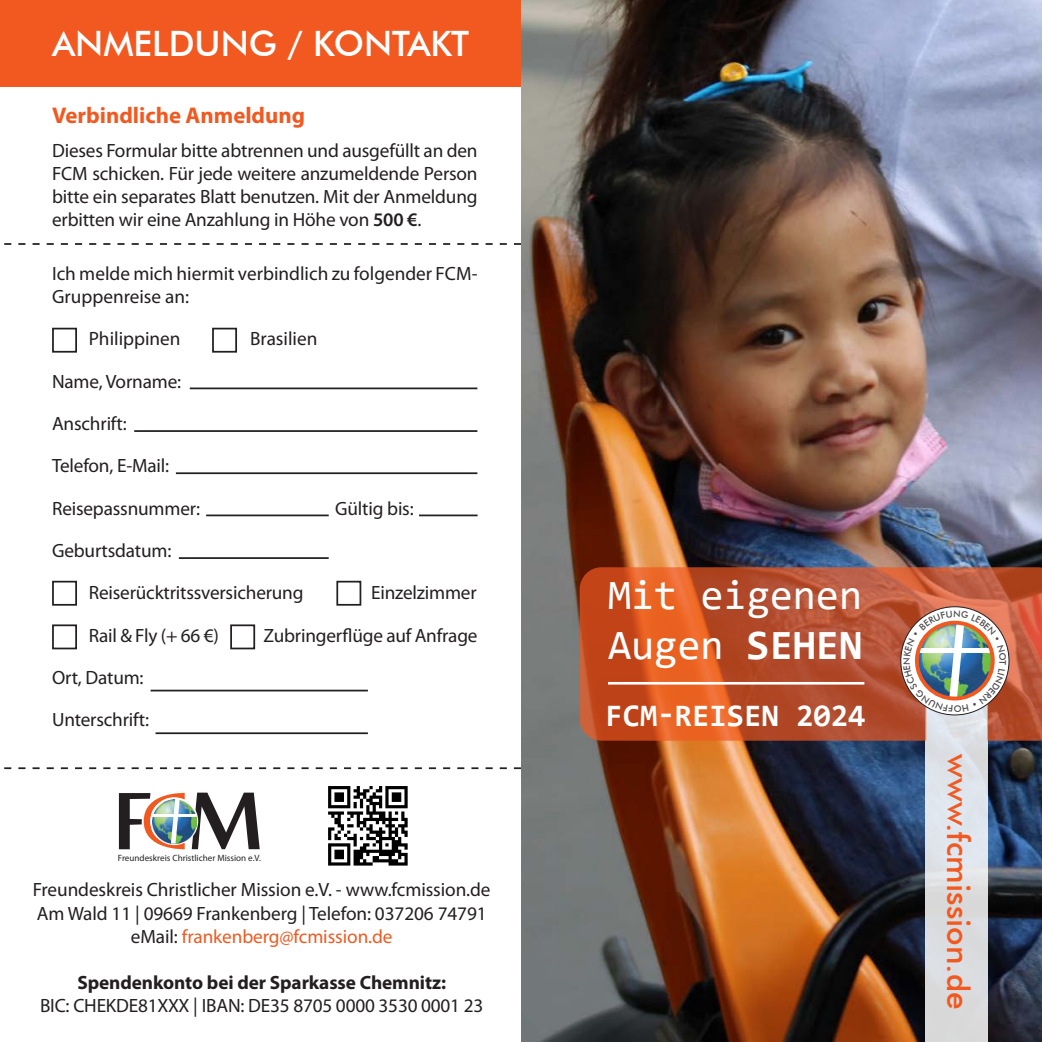
<style>
.page{position:relative;width:1042px;height:1042px;background:#fff}
.page>*{position:absolute;margin:0;border:0;box-sizing:border-box;transform-origin:0 0}
.t1{font:42px "Consolas";color:#fff}
.t2{font:500 35px "Futura BT";color:#fff}
.t3{font:500 31.5px "Futura BT";color:#f15921}
.t4{font:700 31.5px "Consolas";color:#fff}
.t5{font:700 22.75px "Myriad Pro";color:#f15921}
.t6{font:19.25px/23.1px "Myriad Pro";letter-spacing:-.01em;color:#231f20;text-align:justify}
.t7{font:700 19.25px "Myriad Pro";letter-spacing:-.005em;color:#231f20}
.t8{font:19.25px "Myriad Pro";letter-spacing:-.005em;color:#f15921}
.t9{font:9.1px "Myriad Pro";color:#231f20}
.s1{font-weight:600}
.s2{color:#231f20}
.s3{font-weight:700}
</style>
<div class="page">
<img style="left:521px;top:0;width:521px;height:1042px">
<svg style="left:4px;top:243px;width:517px;height:2px"></svg>
<svg style="left:192px;top:792px;width:68px;height:57px"></svg>
<img style="left:185px;top:799px;width:11px;height:44px">
<hr style="left:152px;top:814px;width:44px;height:2px;background:#fff">
<img style="left:119px;top:792px;width:66px;height:58px">
<svg style="left:328px;top:786px;width:80px;height:79px"></svg>
<hr style="left:190px;top:387px;width:287px;height:2px;background:#231f20">
<div style="left:52px;top:328px;width:25px;height:25px;border:2px solid #231f20"></div>
<div style="left:212px;top:328px;width:25px;height:25px;border:2px solid #231f20"></div>
<div style="left:52px;top:581px;width:25px;height:25px;border:2px solid #231f20"></div>
<hr style="left:134px;top:430px;width:343px;height:2px;background:#231f20">
<hr style="left:176px;top:472px;width:301px;height:2px;background:#231f20">
<hr style="left:206px;top:514px;width:123px;height:2px;background:#231f20">
<hr style="left:419px;top:514px;width:58px;height:2px;background:#231f20">
<hr style="left:179px;top:557px;width:150px;height:2px;background:#231f20">
<hr style="left:151px;top:690px;width:217px;height:1px;background:#231f20">
<hr style="left:156px;top:732px;width:212px;height:2px;background:#231f20">
<div style="left:0;top:0;width:521px;height:86px;background:#f15921"></div>
<svg style="left:4px;top:767px;width:517px;height:2px"></svg>
<div style="left:52px;top:624px;width:25px;height:25px;border:2px solid #231f20"></div>
<div style="left:230px;top:624px;width:25px;height:25px;border:2px solid #231f20"></div>
<div style="left:336px;top:581px;width:25px;height:25px;border:2px solid #231f20"></div>
<div style="left:925px;top:674px;width:63px;height:368px;background:linear-gradient(to right,#dcdfe3,#dddfe3)"></div>
<svg style="left:579px;top:566px;width:463px;height:175px;background:#c25732"></svg>
<hr style="left:608px;top:682px;width:256px;height:2px;background:#fff">
<img style="left:903px;top:610px;width:103px;height:102px">
<p class="t2" style="left:52px;top:22px;width:418px">ANMELDUNG / KONTAKT</p>
<p class="t5" style="left:52px;top:101px;width:254px">Verbindliche Anmeldung</p>
<p class="t6" style="left:52px;top:139px;width:427px">Dieses Formular bitte abtrennen und ausgefüllt an den FCM schicken. Für jede weitere anzumeldende Person bitte ein separates Blatt benutzen. Mit der Anmeldung erbitten wir eine Anzahlung in Höhe von <span class="s1">500 €</span>.</p>
<p class="t6" style="left:52px;top:262px;width:427px">Ich melde mich hiermit verbindlich zu folgender FCM-<br>Gruppenreise an:</p>
<p class="t6" style="left:89px;top:327px;width:93px">Philippinen</p>
<p class="t6" style="left:250px;top:327px;width:69px">Brasilien</p>
<p class="t6" style="left:52px;top:369px;width:130px">Name, Vorname:</p>
<p class="t6" style="left:52px;top:412px;width:76px">Anschrift:</p>
<p class="t6" style="left:52px;top:454px;width:119px">Telefon, E-Mail:</p>
<p class="t6" style="left:52px;top:496px;width:149px">Reisepassnummer:</p>
<p class="t6" style="left:335px;top:496px;width:80px">Gültig bis:</p>
<p class="t6" style="left:52px;top:539px;width:121px">Geburtsdatum:</p>
<p class="t6" style="left:89px;top:581px;width:216px">Reiserücktritssversicherung</p>
<p class="t6" style="left:371px;top:581px;width:107px">Einzelzimmer</p>
<p class="t6" style="left:89px;top:623px;width:131px">Rail &amp; Fly (+ 66 €)</p>
<p class="t6" style="left:263px;top:623px;width:216px">Zubringerflüge auf Anfrage</p>
<p class="t6" style="left:52px;top:666px;width:93px">Ort, Datum:</p>
<p class="t6" style="left:52px;top:708px;width:98px">Unterschrift:</p>
<p class="t9" style="left:118px;top:852px;width:145px">Freundeskreis Christlicher Mission e.V.</p>
<p class="t6" style="left:33px;top:878px;width:459px">Freundeskreis Christlicher Mission e.V. - www.fcmission.de</p>
<p class="t6" style="left:37px;top:901px;width:451px">Am Wald 11 | 09669 Frankenberg | Telefon: 037206 74791</p>
<p class="t8" style="left:131px;top:924px;width:263px"><span class="s2">eMail:</span> frankenberg@fcmission.de</p>
<p class="t7" style="left:77px;top:970px;width:370px">Spendenkonto bei der Sparkasse Chemnitz:</p>
<p class="t6" style="left:40px;top:993px;width:445px">BIC: CHEKDE81XXX | IBAN: DE35 8705 0000 3530 0001 23</p>
<p class="t1" style="left:608px;top:566px;width:256px">Mit eigenen</p>
<p class="t1" style="left:608px;top:617px;width:256px">Augen <span class="s3">SEHEN</span></p>
<p class="t4" style="left:605px;top:695px;width:261px">FCM-REISEN 2024</p>
<p class="t3" style="left:977px;top:754px;width:257px;rotate:90deg">www.fcmission.de</p>
</div>
